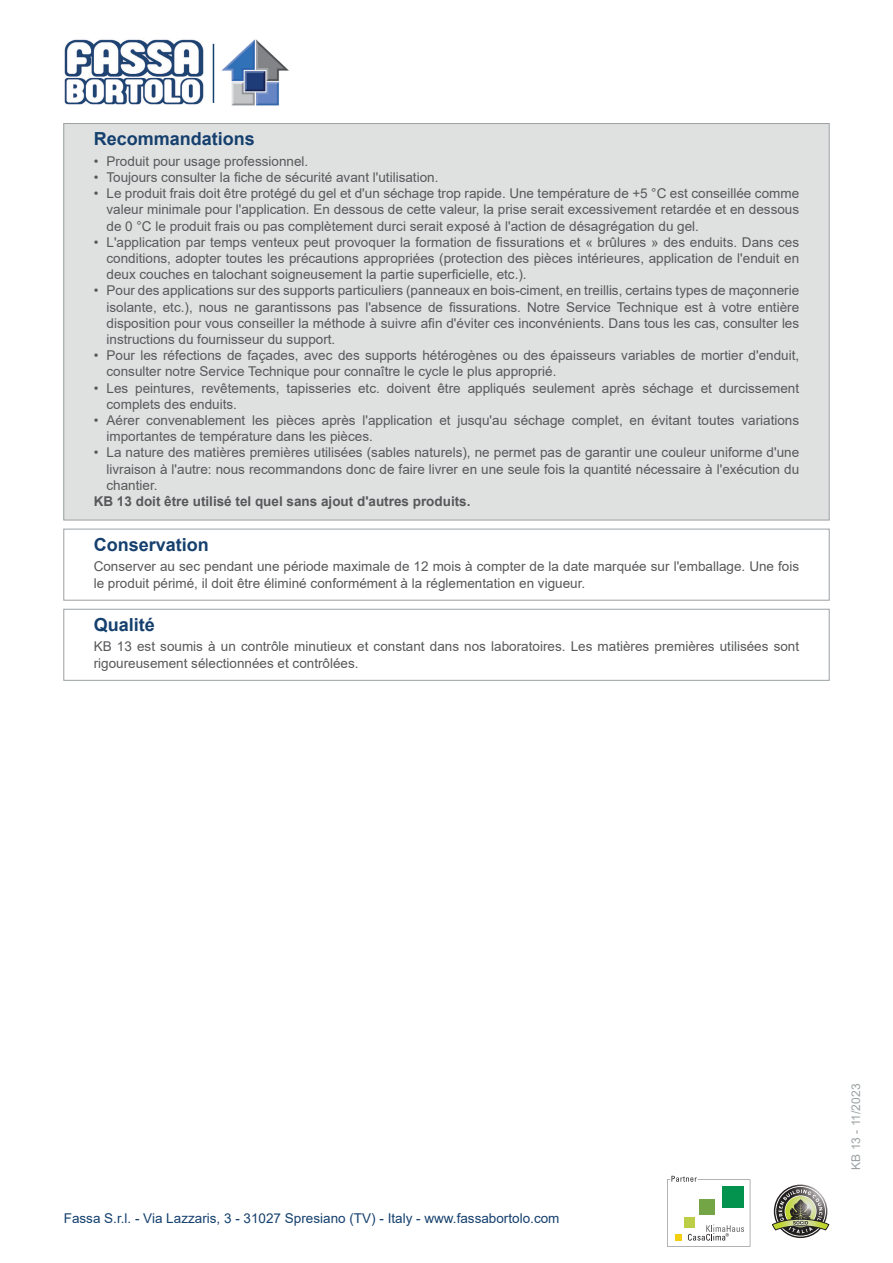
<style>
.page{position:relative;width:893px;height:1263px;background:#fff}
.page>*{position:absolute;margin:0;border:0;box-sizing:border-box;transform-origin:0 0}
.Titolo{font:700 18px "Arial";color:#15406e}
.Conservazione{font:13.5px/16.2px "Arial";color:#57585a;text-align:justify}
.Qualita{font:13.5px/16.2px "Arial";color:#57585a}
.t1{font:13.5px "Arial";color:#15406e}
.Note{font:700 13.5px "Arial";color:#57585a}
.t2{font:12px "Arial";color:#9ba1a4}
</style>
<div class="page">
<div style="left:64px;top:124px;width:765px;height:396px;background:#dfe1e1"></div>
<div style="left:64px;top:529px;width:765px;height:71px;border:1px solid #9ba1a4"></div>
<div style="left:64px;top:609px;width:765px;height:71px;border:1px solid #9ba1a4"></div>
<svg style="left:667px;top:1176px;width:83px;height:71px"></svg>
<svg style="left:772px;top:1186px;width:57px;height:50px"></svg>
<img style="left:64px;top:39px;width:140px;height:66px">
<hr style="left:213px;top:44px;width:1px;height:59px;background:#15406e">
<img style="left:221px;top:39px;width:68px;height:67px">
<p class="Titolo" style="left:94px;top:126px;width:163px">Recommandations</p>
<p class="Conservazione" style="left:94px;top:153px;width:216px">• Produit pour usage professionnel.</p>
<p class="Conservazione" style="left:94px;top:169px;width:346px">• Toujours consulter la fiche de sécurité avant l'utilisation.</p>
<p class="Conservazione" style="left:106px;top:185px;width:694px;text-indent:-13px">• Le produit frais doit être protégé du gel et d'un séchage trop rapide. Une température de +5 °C est conseillée comme valeur minimale pour l'application. En dessous de cette valeur, la prise serait excessivement retardée et en dessous de 0 °C le produit frais ou pas complètement durci serait exposé à l'action de désagrégation du gel.</p>
<p class="Conservazione" style="left:106px;top:234px;width:694px;text-indent:-13px">• L'application par temps venteux peut provoquer la formation de fissurations et « brûlures » des enduits. Dans ces conditions, adopter toutes les précautions appropriées (protection des pièces intérieures, application de l'enduit en deux couches en talochant soigneusement la partie superficielle, etc.).</p>
<p class="Conservazione" style="left:106px;top:282px;width:694px;text-indent:-13px">• Pour des applications sur des supports particuliers (panneaux en bois-ciment, en treillis, certains types de maçonnerie isolante, etc.), nous ne garantissons pas l'absence de fissurations. Notre Service Technique est à votre entière disposition pour vous conseiller la méthode à suivre afin d'éviter ces inconvénients. Dans tous les cas, consulter les instructions du fournisseur du support.</p>
<p class="Conservazione" style="left:106px;top:347px;width:694px;text-indent:-13px">• Pour les réfections de façades, avec des supports hétérogènes ou des épaisseurs variables de mortier d'enduit, consulter notre Service Technique pour connaître le cycle le plus approprié.</p>
<p class="Conservazione" style="left:106px;top:380px;width:694px;text-indent:-13px">• Les peintures, revêtements, tapisseries etc. doivent être appliqués seulement après séchage et durcissement complets des enduits.</p>
<p class="Conservazione" style="left:106px;top:412px;width:694px;text-indent:-13px">• Aérer convenablement les pièces après l'application et jusqu'au séchage complet, en évitant toutes variations importantes de température dans les pièces.</p>
<p class="Conservazione" style="left:106px;top:444px;width:694px;text-indent:-13px">• La nature des matières premières utilisées (sables naturels), ne permet pas de garantir une couleur uniforme d'une livraison à l'autre: nous recommandons donc de faire livrer en une seule fois la quantité nécessaire à l'exécution du chantier.</p>
<p class="Note" style="left:94px;top:492px;width:378px">KB 13 doit être utilisé tel quel sans ajout d'autres produits.</p>
<p class="Titolo" style="left:94px;top:532px;width:117px">Conservation</p>
<p class="Conservazione" style="left:94px;top:558px;width:707px">Conserver au sec pendant une période maximale de 12 mois à compter de la date marquée sur l'emballage. Une fois le produit périmé, il doit être éliminé conformément à la réglementation en vigueur.</p>
<p class="Titolo" style="left:94px;top:612px;width:63px">Qualité</p>
<p class="Qualita" style="left:94px;top:638px;width:707px">KB 13 est soumis à un contrôle minutieux et constant dans nos laboratoires. Les matières premières utilisées sont rigoureusement sélectionnées et contrôlées.</p>
<p class="t1" style="left:64px;top:1208px;width:497px">Fassa S.r.l. - Via Lazzaris, 3 - 31027 Spresiano (TV) - Italy - www.fassabortolo.com</p>
<p class="t2" style="left:848px;top:1170px;width:87px;rotate:-90deg">KB 13 - 11/2023</p>
</div>
